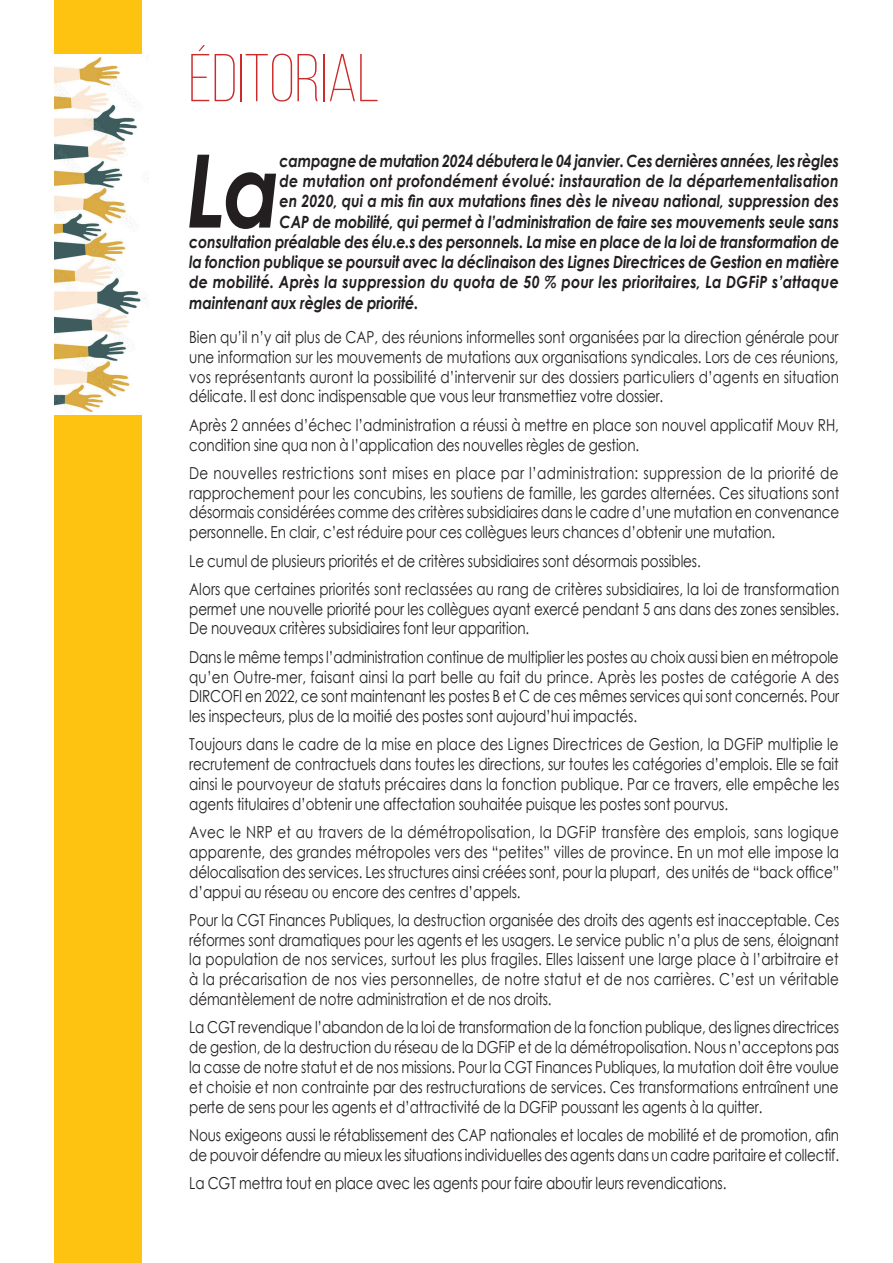
<style>
.page{position:relative;width:893px;height:1263px;background:#fff}
.page>*{position:absolute;margin:0;border:0;box-sizing:border-box;transform-origin:0 0}
.t1{font:italic 700 101.4px "Century Gothic";color:#231f20;scale:.85 1}
.t2{font:300 67.5px "Bebas Neue";color:#cc2b2b}
.t3{font:italic 700 16.8px "Century Gothic";letter-spacing:-.01em;color:#231f20;scale:.85 1}
.t4{font:italic 700 16.8px "Century Gothic";letter-spacing:.015em;color:#231f20;scale:.85 1}
.t5{font:italic 700 16.8px "Century Gothic";letter-spacing:.01em;color:#231f20;scale:.85 1}
.t6{font:16.5px/19.8px "Century Gothic";letter-spacing:-.01em;color:#231f20;text-align:justify;scale:.82 1}
</style>
<div class="page">
<div style="left:54px;top:0;width:87px;height:1263px;background:#fec210"></div>
<img style="left:54px;top:54px;width:95px;height:360px">
<h2 class="t2" style="left:189px;top:42px;width:193px">ÉDITORIAL</h2>
<h1 class="t1" style="left:186px;top:114px;width:112px">La</h1>
<p class="t3" style="left:280px;top:148px;width:660px">campagne de mutation 2024 débutera le 04 janvier. Ces dernières années, les règles</p>
<p class="t5" style="left:280px;top:168px;width:659px">de mutation ont profondément évolué: instauration de la départementalisation</p>
<p class="t3" style="left:280px;top:188px;width:660px">en 2020, qui a mis fin aux mutations fines dès le niveau national, suppression des</p>
<p class="t3" style="left:280px;top:209px;width:660px">CAP de mobilité, qui permet à l’administration de faire ses mouvements seule sans</p>
<p class="t3" style="left:189px;top:229px;width:766px">consultation préalable des élu.e.s des personnels. La mise en place de la loi de transformation de</p>
<p class="t3" style="left:189px;top:249px;width:766px">la fonction publique se poursuit avec la déclinaison des Lignes Directrices de Gestion en matière</p>
<p class="t4" style="left:189px;top:269px;width:766px">de mobilité. Après la suppression du quota de 50 % pour les prioritaires, La DGFiP s’attaque</p>
<p class="t3" style="left:189px;top:290px;width:271px">maintenant aux règles de priorité.</p>
<p class="t6" style="left:189px;top:327px;width:794px">Bien qu’il n’y ait plus de CAP, des réunions informelles sont organisées par la direction générale pour une information sur les mouvements de mutations aux organisations syndicales. Lors de ces réunions, vos représentants auront la possibilité d’intervenir sur des dossiers particuliers d’agents en situation délicate. Il est donc indispensable que vous leur transmettiez votre dossier.</p>
<p class="t6" style="left:189px;top:415px;width:794px">Après 2 années d’échec l’administration a réussi à mettre en place son nouvel applicatif Mouv RH, condition sine qua non à l’application des nouvelles règles de gestion.</p>
<p class="t6" style="left:189px;top:463px;width:794px">De nouvelles restrictions sont mises en place par l’administration: suppression de la priorité de rapprochement pour les concubins, les soutiens de famille, les gardes alternées. Ces situations sont désormais considérées comme des critères subsidiaires dans le cadre d’une mutation en convenance personnelle. En clair, c’est réduire pour ces collègues leurs chances d’obtenir une mutation.</p>
<p class="t6" style="left:189px;top:546px;width:794px;line-height:28.3px">Le cumul de plusieurs priorités et de critères subsidiaires sont désormais possibles.<br>Alors que certaines priorités sont reclassées au rang de critères subsidiaires, la loi de transformation</p>
<p class="t6" style="left:189px;top:598px;width:794px">permet une nouvelle priorité pour les collègues ayant exercé pendant 5 ans dans des zones sensibles.<br>De nouveaux critères subsidiaires font leur apparition.</p>
<p class="t6" style="left:189px;top:647px;width:794px">Dans le même temps l’administration continue de multiplier les postes au choix aussi bien en métropole qu’en Outre-mer, faisant ainsi la part belle au fait du prince. Après les postes de catégorie A des DIRCOFI en 2022, ce sont maintenant les postes B et C de ces mêmes services qui sont concernés. Pour les inspecteurs, plus de la moitié des postes sont aujourd’hui impactés.</p>
<p class="t6" style="left:189px;top:734px;width:794px">Toujours dans le cadre de la mise en place des Lignes Directrices de Gestion, la DGFiP multiplie le recrutement de contractuels dans toutes les directions, sur toutes les catégories d’emplois. Elle se fait ainsi le pourvoyeur de statuts précaires dans la fonction publique. Par ce travers, elle empêche les agents titulaires d’obtenir une affectation souhaitée puisque les postes sont pourvus.</p>
<p class="t6" style="left:189px;top:822px;width:794px">Avec le NRP et au travers de la démétropolisation, la DGFiP transfère des emplois, sans logique apparente, des grandes métropoles vers des “petites” villes de province. En un mot elle impose la délocalisation des services. Les structures ainsi créées sont, pour la plupart, des unités de “back office” d’appui au réseau ou encore des centres d’appels.</p>
<p class="t6" style="left:189px;top:910px;width:794px">Pour la CGT Finances Publiques, la destruction organisée des droits des agents est inacceptable. Ces réformes sont dramatiques pour les agents et les usagers. Le service public n’a plus de sens, éloignant la population de nos services, surtout les plus fragiles. Elles laissent une large place à l’arbitraire et à la précarisation de nos vies personnelles, de notre statut et de nos carrières. C’est un véritable démantèlement de notre administration et de nos droits.</p>
<p class="t6" style="left:189px;top:1017px;width:794px">La CGT revendique l’abandon de la loi de transformation de la fonction publique, des lignes directrices de gestion, de la destruction du réseau de la DGFiP et de la démétropolisation. Nous n’acceptons pas la casse de notre statut et de nos missions. Pour la CGT Finances Publiques, la mutation doit être voulue et choisie et non contrainte par des restructurations de services. Ces transformations entraînent une perte de sens pour les agents et d’attractivité de la DGFiP poussant les agents à la quitter.</p>
<p class="t6" style="left:189px;top:1125px;width:794px">Nous exigeons aussi le rétablissement des CAP nationales et locales de mobilité et de promotion, afin de pouvoir défendre au mieux les situations individuelles des agents dans un cadre paritaire et collectif.</p>
<p class="t6" style="left:189px;top:1173px;width:657px">La CGT mettra tout en place avec les agents pour faire aboutir leurs revendications.</p>
</div>
